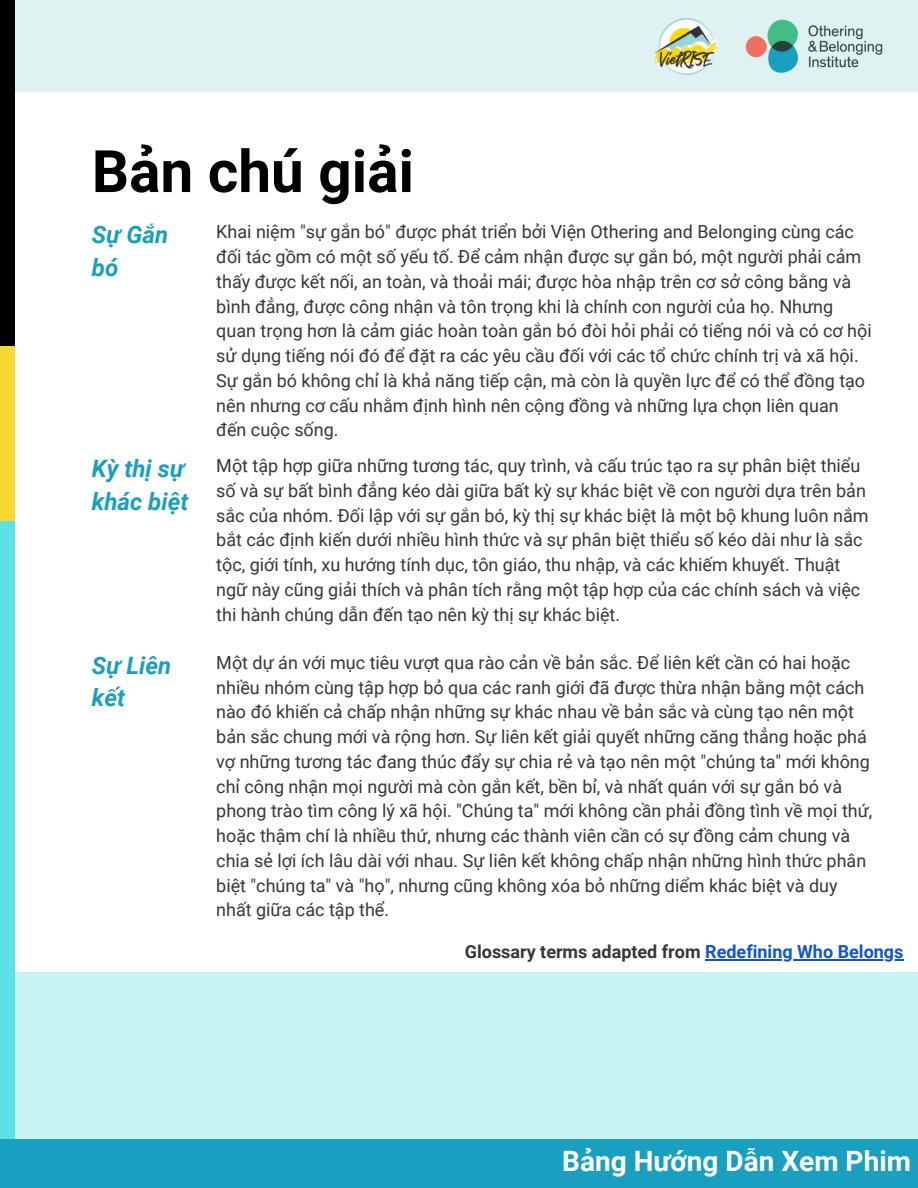
<style>
.page{position:relative;width:918px;height:1188px;background:#fff}
.page>*{position:absolute;margin:0;border:0;box-sizing:border-box;transform-origin:0 0}
.t1{font:700 58.5px "Roboto";color:#000}
.t2{font:700 28.05px "Roboto";color:#fff}
.t3{font:italic 700 24px/32.7px "Roboto";color:#199fbf}
.t4{font:18px/24.8px "Roboto";color:#393636}
.t5{font:700 18px "Roboto";color:#393636}
.s1{color:#15c}
</style>
<div class="page">
<div style="left:0;top:0;width:918px;height:92px;background:#dff2f1"></div>
<div style="left:0;top:0;width:15px;height:346px;background:#000"></div>
<img style="left:654px;top:18px;width:66px;height:56px">
<img style="left:745px;top:19px;width:138px;height:54px">
<div style="left:0;top:346px;width:15px;height:175px;background:#f7d832"></div>
<div style="left:0;top:521px;width:15px;height:667px;background:#5ce1e6"></div>
<div style="left:15px;top:973px;width:903px;height:174px;background:#c8f4f6"></div>
<div style="left:0;top:1140px;width:918px;height:48px;background:#199fbf"></div>
<hr style="left:705px;top:960px;width:199px;height:1px;background:#15c">
<p class="t1" style="left:92px;top:138px;width:324px">Bản chú giải</p>
<p class="t3" style="left:92px;top:219px;width:78px">Sự Gắn bó</p>
<h1 class="t4" style="left:216px;top:220px;width:657px">Khai niệm "sự gắn bó" được phát triển bởi Viện Othering and Belonging cùng các đối tác gồm có một số yếu tố. Để cảm nhận được sự gắn bó, một người phải cảm thấy được kết nối, an toàn, và thoải mái; được hòa nhập trên cơ sở công bằng và bình đẳng, được công nhận và tôn trọng khi là chính con người của họ. Nhưng quan trọng hơn là cảm giác hoàn toàn gắn bó đòi hỏi phải có tiếng nói và có cơ hội sử dụng tiếng nói đó để đặt ra các yêu cầu đối với các tổ chức chính trị và xã hội.<br>Sự gắn bó không chỉ là khả năng tiếp cận, mà còn là quyền lực để có thể đồng tạo nên nhưng cơ cấu nhằm định hình nên cộng đồng và những lựa chọn liên quan đến cuộc sống.</h1>
<h3 class="t3" style="left:92px;top:453px;width:98px">Kỳ thị sự khác biệt</h3>
<p class="t4" style="left:216px;top:454px;width:654px">Một tập hợp giữa những tương tác, quy trình, và cấu trúc tạo ra sự phân biệt thiểu số và sự bất bình đẳng kéo dài giữa bất kỳ sự khác biệt về con người dựa trên bản sắc của nhóm. Đối lập với sự gắn bó, kỳ thị sự khác biệt là một bộ khung luôn nắm bắt các định kiến dưới nhiều hình thức và sự phân biệt thiểu số kéo dài như là sắc tộc, giới tính, xu hướng tính dục, tôn giáo, thu nhập, và các khiếm khuyết. Thuật ngữ này cũng giải thích và phân tích rằng một tập hợp của các chính sách và việc thi hành chúng dẫn đến tạo nên kỳ thị sự khác biệt.</p>
<h3 class="t3" style="left:92px;top:649px;width:81px">Sự Liên kết</h3>
<p class="t4" style="left:216px;top:650px;width:658px">Một dự án với mục tiêu vượt qua rào cản về bản sắc. Để liên kết cần có hai hoặc nhiều nhóm cùng tập hợp bỏ qua các ranh giới đã được thừa nhận bằng một cách nào đó khiến cả chấp nhận những sự khác nhau về bản sắc và cùng tạo nên một bản sắc chung mới và rộng hơn. Sự liên kết giải quyết những căng thẳng hoặc phá vợ những tương tác đang thúc đẩy sự chia rẻ và tạo nên một "chúng ta" mới không chỉ công nhận mọi người mà còn gắn kết, bền bỉ, và nhất quán với sự gắn bó và phong trào tìm công lý xã hội. "Chúng ta" mới không cần phải đồng tình về mọi thứ, hoặc thậm chí là nhiều thứ, nhưng các thành viên cần có sự đồng cảm chung và chia sẻ lợi ích lâu dài với nhau. Sự liên kết không chấp nhận những hình thức phân biệt "chúng ta" và "họ", nhưng cũng không xóa bỏ những diểm khác biệt và duy nhất giữa các tập thể.</p>
<h3 class="t5" style="left:465px;top:942px;width:440px">Glossary terms adapted from <span class="s1">Redefining Who Belongs</span></h3>
<h4 class="t2" style="left:562px;top:1145px;width:350px">Bảng Hướng Dẫn Xem Phim</h4>
</div>
